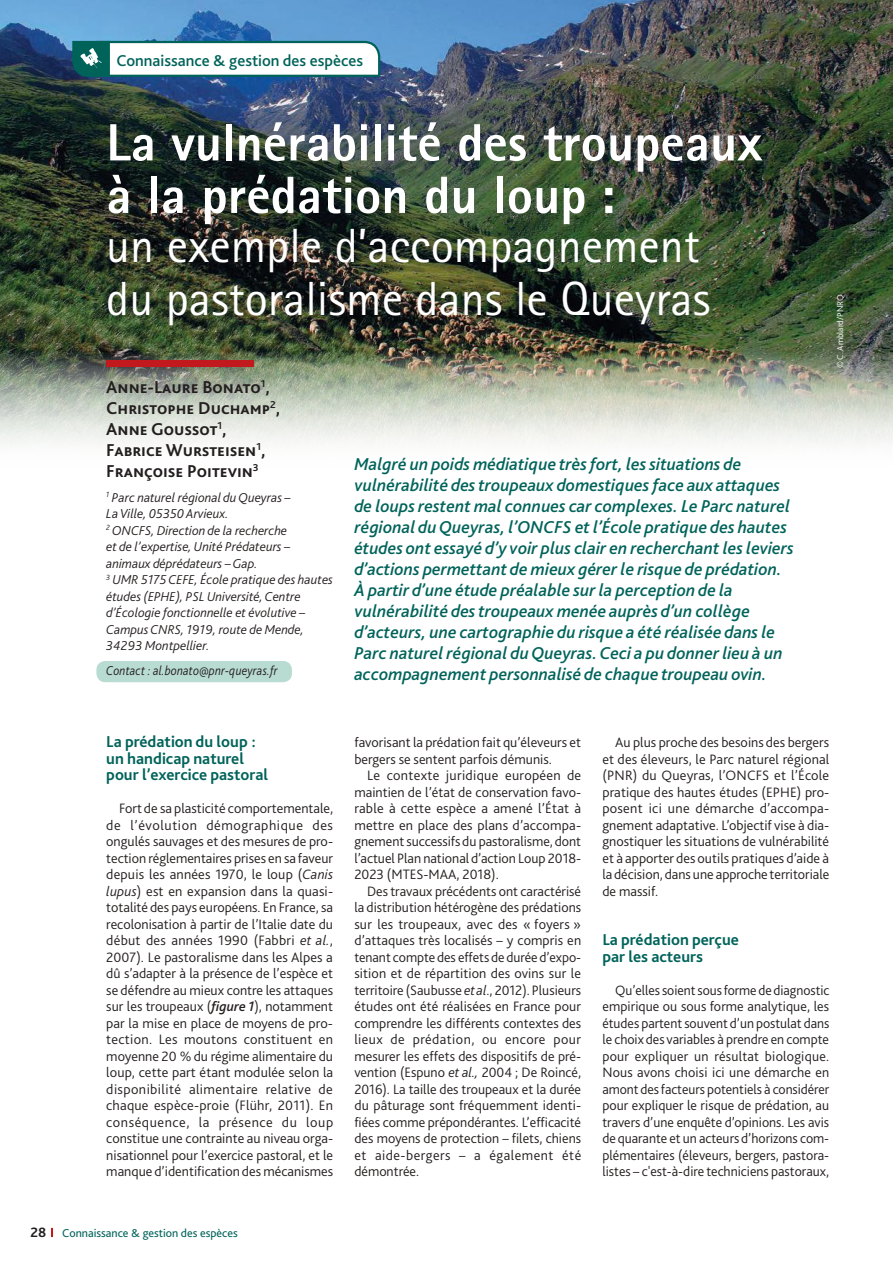
<style>
.page{position:relative;width:893px;height:1263px;background:#fff}
.page>*{position:absolute;margin:0;border:0;box-sizing:border-box;transform-origin:0 0}
.t1{font:800 52.5px/52.5px "Rotis Sans Serif";color:#fff}
.t2{font:48px/52.5px "Rotis Sans Serif";color:#fff}
.t3{font:italic 500 18px/21px "Bliss 2";color:#00635a}
.t4{font:700 18px/21px "Bliss 2";color:#241f1f}
.t5{font:700 16.5px/16.5px "Bliss 2";color:#00635a}
.t6{font:500 16.5px "Bliss 2";color:#00635a}
.t7{font:300 14.25px/16.5px "Bliss 2";color:#241f1f;text-align:justify}
.t8{font:italic 300 13.5px/16.5px "Bliss 2";color:#241f1f}
.t9{font:italic 300 13.5px "Bliss 2";color:#241f1f;scale:.9 1}
.t10{font:12px "Bliss 2";color:#00635a}
.t11{font:300 9px "Bliss 2";color:#fff}
.s1{font-style:italic}
.s2{font-weight:500;font-style:italic}
.s3{font-weight:700;font-size:14.25px;color:#241f1f}
</style>
<div class="page">
<svg style="left:51px;top:1228px;width:2px;height:9px"></svg>
<img style="left:0;top:0;width:893px;height:351px">
<img style="left:0;top:351px;width:893px;height:93px">
<svg style="left:72px;top:40px;width:309px;height:38px"></svg>
<div style="left:96px;top:661px;width:196px;height:21px;background:#b8dbd2;border-radius:9px"></div>
<div style="left:107px;top:361px;width:147px;height:6px;background:#c1191d"></div>
<p class="t6" style="left:116px;top:50px;width:248px">Connaissance &amp; gestion des espèces</p>
<h1 class="t1" style="left:106px;top:116px;width:658px">La vulnérabilité des troupeaux à la prédation du loup :</h1>
<h2 class="t2" style="left:106px;top:220px;width:606px">un exemple d’accompagnement du pastoralisme dans le Queyras</h2>
<p class="t4" style="left:106px;top:376px;width:175px">Anne-Laure Bonato<sup>1</sup>,<br>Christophe Duchamp<sup>2</sup>,<br>Anne Goussot<sup>1</sup>,<br>Fabrice Wursteisen<sup>1</sup>,<br>Françoise Poitevin<sup>3</sup></p>
<p class="t8" style="left:106px;top:488px;width:228px"><sup>1</sup> Parc naturel régional du Queyras –<br>La Ville, 05350 Arvieux.<br><sup>2</sup> ONCFS, Direction de la recherche<br>et de l’expertise, Unité Prédateurs – animaux déprédateurs – Gap.<br><sup>3</sup> UMR 5175 CEFE, École pratique des hautes études (EPHE), PSL Université, Centre d’Écologie fonctionnelle et évolutive – Campus CNRS, 1919, route de Mende, 34293 Montpellier.</p>
<p class="t9" style="left:106px;top:662px;width:192px">Contact : al.bonato@pnr-queyras.fr</p>
<p class="t3" style="left:354px;top:453px;width:441px">Malgré un poids médiatique très fort, les situations de vulnérabilité des troupeaux domestiques face aux attaques de loups restent mal connues car complexes. Le Parc naturel régional du Queyras, l’ONCFS et l’École pratique des hautes études ont essayé d’y voir plus clair en recherchant les leviers d’actions permettant de mieux gérer le risque de prédation.<br>À partir d’une étude préalable sur la perception de la vulnérabilité des troupeaux menée auprès d’un collège d’acteurs, une cartographie du risque a été réalisée dans le Parc naturel régional du Queyras. Ceci a pu donner lieu à un accompagnement personnalisé de chaque troupeau ovin.</p>
<p class="t11" style="left:834px;top:368px;width:76px;rotate:-90deg">© C. Amblard/PNRQ</p>
<p class="t5" style="left:106px;top:733px;width:164px">La prédation du loup : un handicap naturel pour l’exercice pastoral</p>
<p class="t7" style="left:106px;top:800px;width:228px;text-indent:13px">Fort de sa plasticité comportementale, de l’évolution démographique des ongulés sauvages et des mesures de pro&shy;tection réglementaires prises en sa faveur depuis les années 1970, le loup (<span class="s1">Canis lupus</span>) est en expansion dans la quasi&shy;totalité des pays européens. En France, sa recolonisation à partir de l’Italie date du début des années 1990 (Fabbri <span class="s1">et al.</span>, 2007). Le pastoralisme dans les Alpes a dû s’adapter à la présence de l’espèce et se défendre au mieux contre les attaques sur les troupeaux (<span class="s2">figure 1</span>), notamment par la mise en place de moyens de pro&shy;tection. Les moutons constituent en moyenne 20 % du régime alimentaire du loup, cette part étant modulée selon la disponibilité alimentaire relative de chaque espèce-proie (Flühr, 2011). En conséquence, la présence du loup constitue une contrainte au niveau orga&shy;nisationnel pour l’exercice pastoral, et le manque d’identification des mécanismes</p>
<p class="t10" style="left:31px;top:1225px;width:209px"><span class="s3">28</span> Connaissance &amp; gestion des espèces</p>
<p class="t7" style="left:354px;top:734px;width:228px">favorisant la prédation fait qu’éleveurs et bergers se sentent parfois démunis.</p>
<p class="t7" style="left:354px;top:767px;width:228px;text-indent:13px">Le contexte juridique européen de maintien de l’état de conservation favo&shy;rable à cette espèce a amené l’État à mettre en place des plans d’accompa&shy;gnement successifs du pastoralisme, dont l’actuel Plan national d’action Loup 2018- 2023 (MTES-MAA, 2018).</p>
<p class="t7" style="left:354px;top:882px;width:228px;text-indent:13px">Des travaux précédents ont caractérisé la distribution hétérogène des prédations sur les troupeaux, avec des « foyers » d’attaques très localisés – y compris en tenant compte des effets de durée d’expo&shy;sition et de répartition des ovins sur le territoire (Saubusse <span class="s1">et al</span>., 2012). Plusieurs études ont été réalisées en France pour comprendre les différents contextes des lieux de prédation, ou encore pour mesurer les effets des dispositifs de pré&shy;vention (Espuno <span class="s1">et al.,</span> 2004 ; De Roincé, 2016). La taille des troupeaux et la durée du pâturage sont fréquemment identi&shy;fiées comme prépondérantes. L’efficacité des moyens de protection – filets, chiens et aide-bergers – a également été démontrée.</p>
<p class="t7" style="left:602px;top:734px;width:228px;text-indent:13px">Au plus proche des besoins des bergers et des éleveurs, le Parc naturel régional (PNR) du Queyras, l’ONCFS et l’École pratique des hautes études (EPHE) pro&shy;posent ici une démarche d’accompa&shy;gnement adaptative. L’objectif vise à dia&shy;gnostiquer les situations de vulnérabilité et à apporter des outils pratiques d’aide à la décision, dans une approche territoriale de massif.</p>
<p class="t5" style="left:602px;top:931px;width:138px">La prédation perçue par les acteurs</p>
<p class="t7" style="left:602px;top:981px;width:228px;text-indent:13px">Qu’elles soient sous forme de diagnostic empirique ou sous forme analytique, les études partent souvent d’un postulat dans le choix des variables à prendre en compte pour expliquer un résultat biologique.<br>Nous avons choisi ici une démarche en amont des facteurs potentiels à considérer pour expliquer le risque de prédation, au travers d’une enquête d’opinions. Les avis de quarante et un acteurs d’horizons com&shy;plémentaires (éleveurs, bergers, pastora&shy;listes – c'est-à-dire techniciens pastoraux,</p>
</div>
